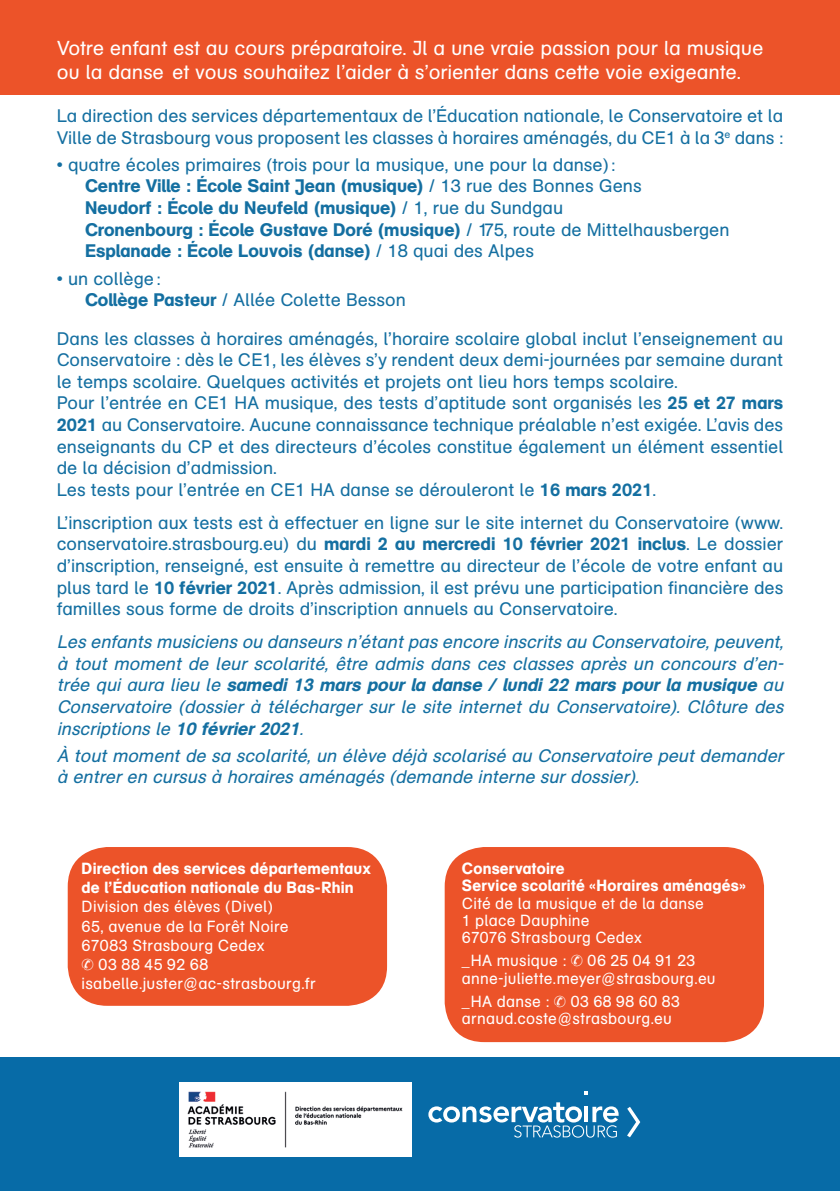
<style>
.page{position:relative;width:840px;height:1191px;background:#fff}
.page>*{position:absolute;margin:0;border:0;box-sizing:border-box;transform-origin:0 0}
.t1{font:20px/24px "AG Schoolbook";color:#fff}
.t2{font:18px/21.6px "AG Schoolbook Regular A";color:#146fa1;text-align:justify}
.t3{font:italic 18px/21.6px "AG Schoolbook Regular A";color:#146fa1;text-align:justify}
.t4{font:500 18px "AG Schoolbook";color:#146fa1}
.t5{font:18px "AG Schoolbook";color:#146fa1}
.t6{font:16px "AG Schoolbook";letter-spacing:.015em;color:#fff}
.t7{font:500 16px/19.2px "AG Schoolbook";letter-spacing:.015em;color:#fff}
.s1{font-family:"AG Schoolbook Regular A";font-weight:400}
.s2{font-family:"AG Schoolbook";font-weight:500}
.s3{font-family:"AG Schoolbook Medium A"}
</style>
<div class="page">
<div style="left:0;top:1057px;width:839px;height:134px;background:#076ba7"></div>
<div style="left:0;top:0;width:839px;height:95px;background:#ec5329"></div>
<div style="left:68px;top:847px;width:319px;height:158px;background:#ec5329;border-radius:40px"></div>
<div style="left:444px;top:847px;width:319px;height:195px;background:#ec5329;border-radius:40px"></div>
<svg style="left:627px;top:1107px;width:13px;height:30px"></svg>
<svg style="left:584px;top:1091px;width:4px;height:4px"></svg>
<svg style="left:428px;top:1102px;width:190px;height:35px"></svg>
<img style="left:180px;top:1082px;width:231px;height:74px">
<p class="t1" style="left:57px;top:36px;width:708px">Votre enfant est au cours préparatoire. Il a une vraie passion pour la musique ou la danse et vous souhaitez l’aider à s’orienter dans cette voie exigeante.</p>
<p class="t2" style="left:57px;top:105px;width:727px">La direction des services départementaux de l’Éducation nationale, le Conservatoire et la<br>Ville de Strasbourg vous proposent les classes à horaires aménagés, du CE1 à la 3<sup>e</sup> dans :</p>
<p class="t5" style="left:57px;top:154px;width:560px">• quatre écoles primaires (trois pour la musique, une pour la danse):</p>
<p class="t4" style="left:85px;top:175px;width:557px">Centre Ville : École Saint Jean (musique) <span class="s1">/ 13 rue des Bonnes Gens</span></p>
<p class="t4" style="left:85px;top:197px;width:479px">Neudorf : École du Neufeld (musique) <span class="s1">/ 1, rue du Sundgau</span></p>
<p class="t4" style="left:85px;top:218px;width:645px">Cronenbourg : École Gustave Doré (musique) <span class="s1">/ 175, route de Mittelhausbergen</span></p>
<p class="t4" style="left:85px;top:240px;width:450px">Esplanade : École Louvois (danse) <span class="s1">/ 18 quai des Alpes</span></p>
<p class="t2" style="left:57px;top:268px;width:105px">• un collège:</p>
<p class="t2" style="left:85px;top:289px;width:322px"><span class="s2">Collège Pasteur</span> / Allée Colette Besson</p>
<p class="t2" style="left:57px;top:328px;width:727px">Dans les classes à horaires aménagés, l’horaire scolaire global inclut l’enseignement au Conservatoire : dès le CE1, les élèves s’y rendent deux demi-journées par semaine durant le temps scolaire. Quelques activités et projets ont lieu hors temps scolaire.</p>
<p class="t2" style="left:57px;top:392px;width:727px">Pour l’entrée en CE1 HA musique, des tests d’aptitude sont organisés les <span class="s3">25 et 27 mars 2021</span> au Conservatoire. Aucune connaissance technique préalable n’est exigée. L’avis des enseignants du CP et des directeurs d’écoles constitue également un élément essentiel de la décision d’admission.</p>
<p class="t2" style="left:57px;top:479px;width:600px">Les tests pour l’entrée en CE1 HA danse se dérouleront le <span class="s3">16 mars 2021</span>.</p>
<p class="t2" style="left:57px;top:512px;width:727px">L’inscription aux tests est à effectuer en ligne sur le site internet du Conservatoire (www. conservatoire.strasbourg.eu) du <span class="s2">mardi 2 au mercredi 10 février 2021 inclus</span>. Le dossier d’inscription, renseigné, est ensuite à remettre au directeur de l’école de votre enfant au plus tard le <span class="s2">10 février 2021</span>. Après admission, il est prévu une participation financière des familles sous forme de droits d’inscription annuels au Conservatoire.</p>
<p class="t3" style="left:57px;top:631px;width:732px">Les enfants musiciens ou danseurs n’étantpas encore inscrits au Conservatoire,peuvent, à tout moment de leur scolarité, être admis dans ces classes après un concours d’en&shy;trée qui aura lieu le <span class="s2">samedi 13 mars pour la danse / lundi 22 mars pour la musique</span> au Conservatoire (dossier à télécharger sur le site internet du Conservatoire). Clôture des inscriptions le <span class="s2">10 février</span><span class="s3">2021</span>.</p>
<p class="t3" style="left:57px;top:745px;width:732px">À toutmomentde sa scolarité,un élève déjà scolarisé au Conservatoire peutdemander à entreren cursus à horaires aménagés (demande interne surdossier).</p>
<p class="t7" style="left:81px;top:858px;width:291px">Direction des services départementaux de l’Éducation nationale du Bas-Rhin</p>
<p class="t6" style="left:81px;top:897px;width:193px">Division des élèves (Divel)</p>
<p class="t6" style="left:81px;top:917px;width:208px">65, avenue de la Forêt Noire</p>
<p class="t6" style="left:81px;top:936px;width:184px">67083 Strasbourg Cedex</p>
<p class="t6" style="left:98px;top:955px;width:111px">03 88 45 92 68</p>
<p class="t6" style="left:81px;top:974px;width:235px">isabelle.juster@ac-strasbourg.fr</p>
<p class="t7" style="left:461px;top:858px;width:104px">Conservatoire</p>
<p class="t7" style="left:461px;top:876px;width:285px">Service scolarité «Horaires aménagés»</p>
<p class="t6" style="left:461px;top:894px;width:243px">Cité de la musique et de la danse</p>
<p class="t6" style="left:461px;top:911px;width:129px">1 place Dauphine</p>
<p class="t6" style="left:461px;top:928px;width:181px">67076 Strasbourg Cedex</p>
<p class="t6" style="left:461px;top:951px;width:106px">_HA musique :</p>
<p class="t6" style="left:587px;top:951px;width:109px">06 25 04 91 23</p>
<p class="t6" style="left:461px;top:969px;width:255px">anne-juliette.meyer@strasbourg.eu</p>
<p class="t6" style="left:461px;top:992px;width:89px">_HA danse :</p>
<p class="t6" style="left:570px;top:992px;width:111px">03 68 98 60 83</p>
<p class="t6" style="left:461px;top:1009px;width:211px">arnaud.coste@strasbourg.eu</p>
</div>
